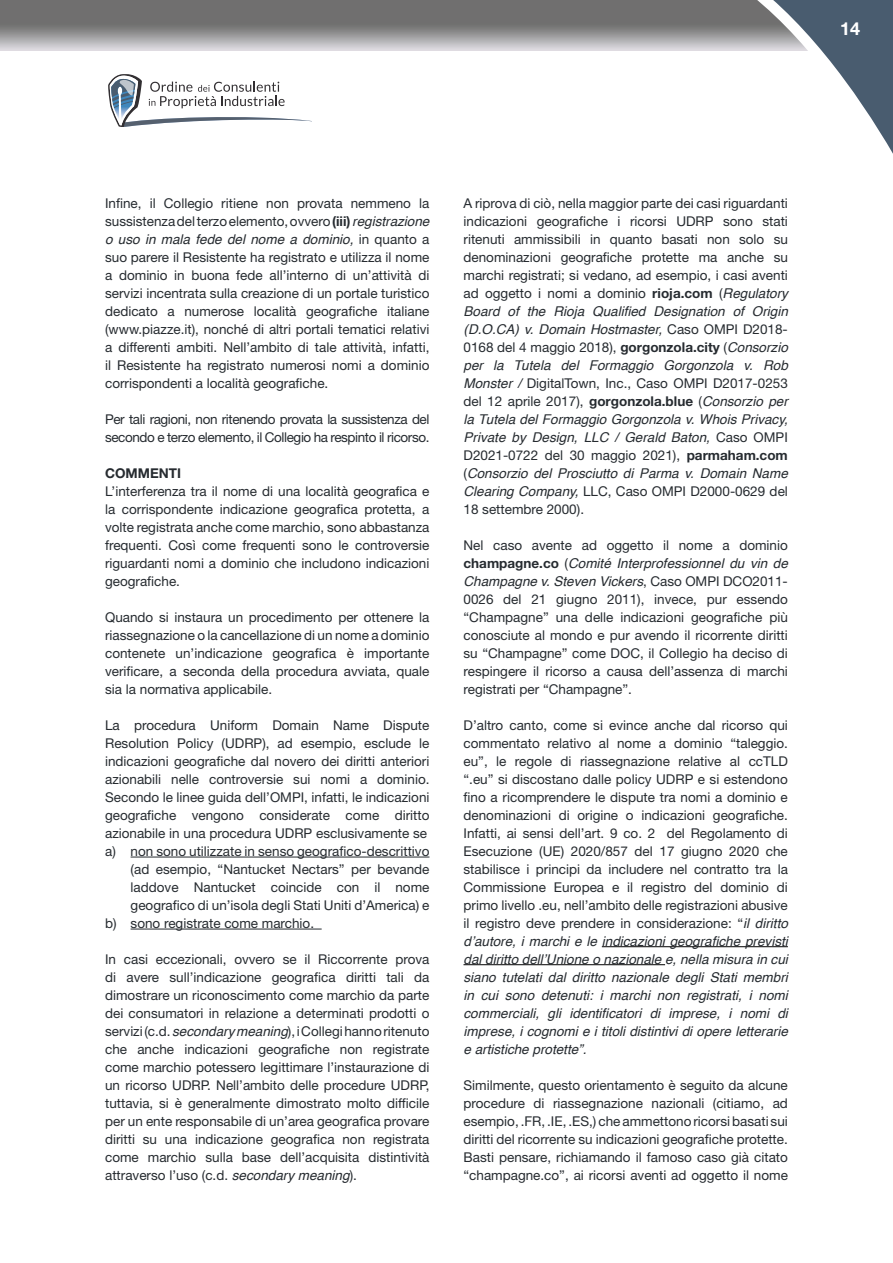
<style>
.page{position:relative;width:893px;height:1263px;background:#fff}
.page>*{position:absolute;margin:0;border:0;box-sizing:border-box;transform-origin:0 0}
.t1{font:700 18px "Helvetica Neue";color:#fff}
.t2{font:13.5px/18px "Helvetica Neue";color:#262b30;text-align:justify}
.t3{font:italic 13.5px/18px "Helvetica";color:#262b30}
.t4{font:13.5px/18px "Helvetica Neue";letter-spacing:-.03em;color:#262b30}
.t5{font:700 13.5px "Helvetica Neue";color:#262b30}
.s1{font-weight:700}
.s2{font-family:"Helvetica";font-style:italic}
.s3{font-family:"Helvetica Neue";font-style:normal}
.s4{font-family:"Helvetica Neue";font-weight:700;font-style:normal}
</style>
<div class="page">
<svg style="left:0;top:0;width:712px;height:51px;background:#8c8b8c"></svg>
<svg style="left:712px;top:0;width:181px;height:154px"></svg>
<svg style="left:108px;top:74px;width:204px;height:53px"></svg>
<hr style="left:131px;top:857px;width:298px;height:1px;background:#262b30">
<hr style="left:131px;top:929px;width:191px;height:1px;background:#262b30">
<hr style="left:602px;top:946px;width:186px;height:1px;background:#000">
<hr style="left:463px;top:964px;width:202px;height:1px;background:#000">
<h1 class="t1" style="left:840px;top:18px;width:22px">14</h1>
<p class="t2" style="left:105px;top:194px;width:326px">Infine, il Collegio ritiene non provata nemmeno la sussistenza del terzo elemento, ovvero <span class="s1">(iii)</span><span class="s2">registrazione</span></p>
<p class="t3" style="left:105px;top:230px;width:326px">o uso in mala fede del nome a dominio, <span class="s3">in quanto a</span></p>
<p class="t2" style="left:105px;top:248px;width:326px">suo parere il Resistente ha registrato e utilizza il nome a dominio in buona fede all’interno di un’attività di servizi incentrata sulla creazione di un portale turistico dedicato a numerose località geografiche italiane (www.piazze.it), nonché di altri portali tematici relativi a differenti ambiti. Nell’ambito di tale attività, infatti, il Resistente ha registrato numerosi nomi a dominio corrispondenti a località geografiche.</p>
<p class="t4" style="left:105px;top:410px;width:326px">Per tali ragioni, non ritenendo provata la sussistenza del secondo e terzo elemento, il Collegio ha respinto il ricorso.</p>
<p class="t5" style="left:105px;top:464px;width:77px">COMMENTI</p>
<p class="t2" style="left:105px;top:482px;width:326px">L’interferenza tra il nome di una località geografica e la corrispondente indicazione geografica protetta, a volte registrata anche come marchio, sono abbastanza frequenti. Così come frequenti sono le controversie riguardanti nomi a dominio che includono indicazioni geografiche.</p>
<p class="t2" style="left:105px;top:608px;width:326px">Quando si instaura un procedimento per ottenere la riassegnazione o la cancellazione di un nome a dominio contenete un’indicazione geografica è importante verificare, a seconda della procedura avviata, quale sia la normativa applicabile.</p>
<p class="t2" style="left:105px;top:716px;width:326px">La procedura Uniform Domain Name Dispute</p>
<p class="t2" style="left:105px;top:734px;width:326px">Resolution Policy (UDRP), ad esempio, esclude le</p>
<p class="t2" style="left:105px;top:752px;width:326px">indicazioni geografiche dal novero dei diritti anteriori</p>
<p class="t2" style="left:105px;top:770px;width:326px">azionabili nelle controversie sui nomi a dominio.</p>
<p class="t2" style="left:105px;top:788px;width:326px">Secondo le linee guida dell’OMPI, infatti, le indicazioni</p>
<p class="t2" style="left:105px;top:805px;width:326px">geografiche vengono considerate come diritto</p>
<p class="t2" style="left:105px;top:823px;width:324px">azionabile in una procedura UDRP esclusivamente se</p>
<p class="t2" style="left:105px;top:841px;width:326px">a) non sono utilizzate in senso geografico-descrittivo</p>
<p class="t2" style="left:131px;top:859px;width:300px">(ad esempio, “Nantucket Nectars” per bevande</p>
<p class="t2" style="left:131px;top:877px;width:300px">laddove Nantucket coincide con il nome</p>
<p class="t2" style="left:131px;top:895px;width:300px">geografico di un’isola degli Stati Uniti d’America) e</p>
<p class="t2" style="left:105px;top:913px;width:211px">b) sono registrate come marchio.</p>
<p class="t2" style="left:105px;top:949px;width:326px">In casi eccezionali, ovvero se il Riccorrente prova di avere sull’indicazione geografica diritti tali da dimostrare un riconoscimento come marchio da parte dei consumatori in relazione a determinati prodotti o servizi (c.d. <span class="s2">secondary meaning</span>), i Collegi hanno ritenuto che anche indicazioni geografiche non registrate come marchio potessero legittimare l’instaurazione di un ricorso UDRP. Nell’ambito delle procedure UDRP, tuttavia, si è generalmente dimostrato molto difficile per un ente responsabile di un’area geografica provare diritti su una indicazione geografica non registrata come marchio sulla base dell’acquisita distintività attraverso l’uso (c.d. <span class="s2">secondary meaning</span>).</p>
<p class="t2" style="left:463px;top:194px;width:326px">A riprova di ciò, nella maggior parte dei casi riguardanti indicazioni geografiche i ricorsi UDRP sono stati ritenuti ammissibili in quanto basati non solo su denominazioni geografiche protette ma anche su marchi registrati; si vedano, ad esempio, i casi aventi ad oggetto i nomi a dominio <span class="s1">rioja.com</span> (<span class="s2">Regulatory</span></p>
<p class="t3" style="left:463px;top:302px;width:326px">Board of the Rioja Qualified Designation of Origin (D.O.CA) v. Domain Hostmaster, <span class="s3">Caso OMPI D2018-</span></p>
<p class="t2" style="left:463px;top:338px;width:326px">0168 del 4 maggio 2018), <span class="s1">gorgonzola.city</span> (<span class="s2">Consorzio</span></p>
<p class="t3" style="left:463px;top:356px;width:326px">per la Tutela del Formaggio Gorgonzola v. Rob</p>
<p class="t2" style="left:463px;top:374px;width:326px"><span class="s2">Monster /</span> DigitalTown, Inc., Caso OMPI D2017-0253 del 12 aprile 2017), <span class="s1">gorgonzola.blue</span> (<span class="s2">Consorzio per</span></p>
<p class="t3" style="left:463px;top:410px;width:326px">la Tutela del Formaggio Gorgonzola v. Whois Privacy,<br>Private by Design, LLC / Gerald Baton, <span class="s3">Caso OMPI</span></p>
<p class="t2" style="left:463px;top:446px;width:326px">D2021-0722 del 30 maggio 2021), <span class="s1">parmaham.com</span></p>
<p class="t3" style="left:463px;top:464px;width:326px"><span class="s3">(</span>Consorzio del Prosciutto di Parma v. Domain Name</p>
<p class="t2" style="left:463px;top:482px;width:326px"><span class="s2">Clearing Company,</span> LLC, Caso OMPI D2000-0629 del<br>18 settembre 2000).</p>
<p class="t2" style="left:463px;top:536px;width:326px">Nel caso avente ad oggetto il nome a dominio</p>
<p class="t3" style="left:463px;top:554px;width:326px"><span class="s4">champagne.co</span> <span class="s3">(</span>Comité Interprofessionnel du vin de<br>Champagne v. Steven Vickers<span class="s3">, Caso OMPI DCO2011-</span></p>
<p class="t2" style="left:463px;top:590px;width:326px">0026 del 21 giugno 2011), invece, pur essendo “Champagne” una delle indicazioni geografiche più conosciute al mondo e pur avendo il ricorrente diritti su “Champagne” come DOC, il Collegio ha deciso di respingere il ricorso a causa dell’assenza di marchi registrati per “Champagne”.</p>
<p class="t2" style="left:463px;top:715px;width:326px">D’altro canto, come si evince anche dal ricorso qui commentato relativo al nome a dominio “taleggio. eu”, le regole di riassegnazione relative al ccTLD “.eu” si discostano dalle policy UDRP e si estendono fino a ricomprendere le dispute tra nomi a dominio e denominazioni di origine o indicazioni geografiche.<br>Infatti, ai sensi dell’art. 9 co. 2 del Regolamento di Esecuzione (UE) 2020/857 del 17 giugno 2020 che stabilisce i principi da includere nel contratto tra la Commissione Europea e il registro del dominio di primo livello .eu, nell’ambito delle registrazioni abusive il registro deve prendere in considerazione: “<span class="s2">il diritto</span></p>
<p class="t3" style="left:463px;top:932px;width:326px;text-align:justify">d’autore, i marchi e le indicazioni geografiche previsti dal diritto dell’Unione o nazionale e, nella misura in cui siano tutelati dal diritto nazionale degli Stati membri in cui sono detenuti: i marchi non registrati, i nomi commerciali, gli identificatori di imprese, i nomi di imprese, i cognomi e i titoli distintivi di opere letterarie e artistiche protette”.</p>
<p class="t2" style="left:463px;top:1075px;width:326px">Similmente, questo orientamento è seguito da alcune procedure di riassegnazione nazionali (citiamo, ad esempio, .FR, .IE, .ES,) che ammettono ricorsi basati sui diritti del ricorrente su indicazioni geografiche protette.<br>Basti pensare, richiamando il famoso caso già citato “champagne.co”, ai ricorsi aventi ad oggetto il nome</p>
</div>
